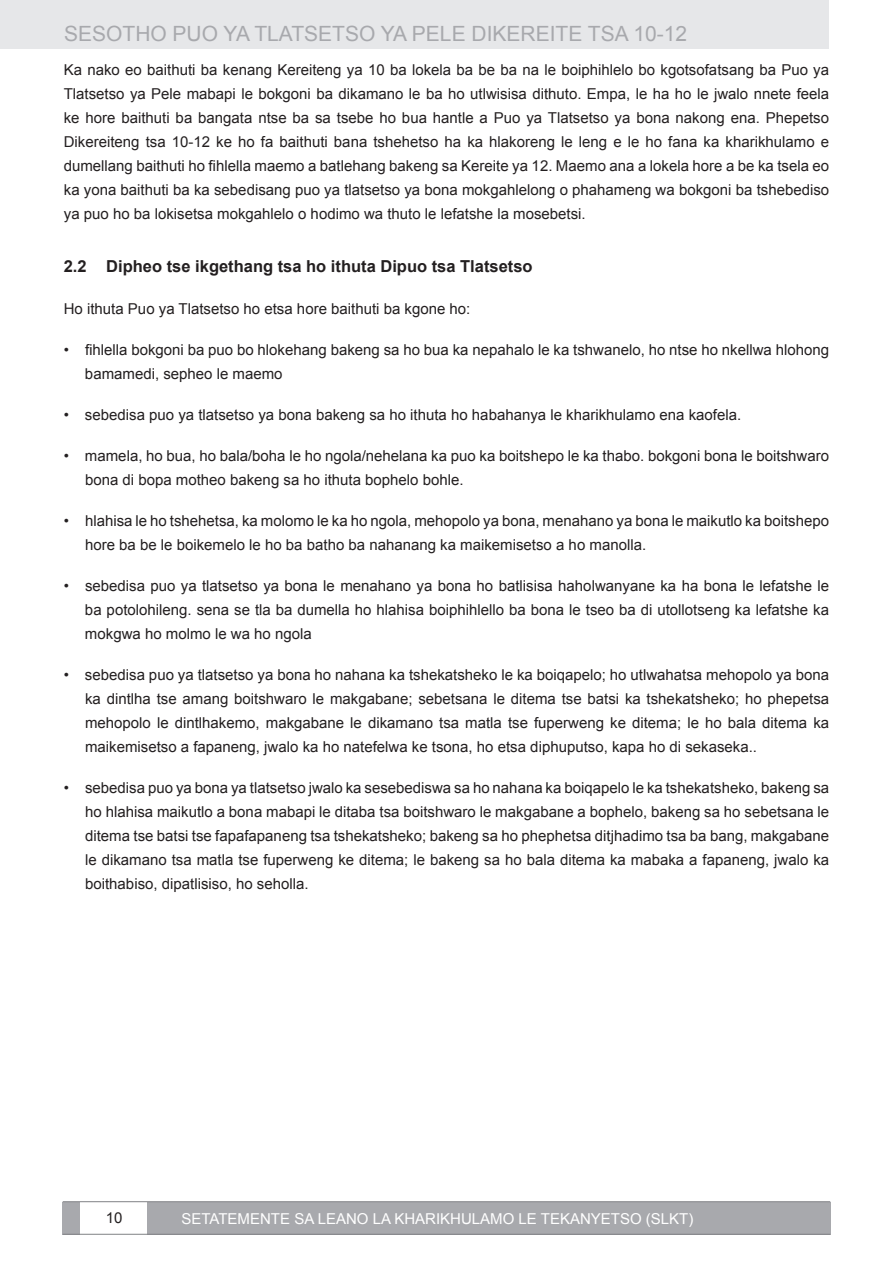
<style>
.page{position:relative;width:893px;height:1263px;background:#fff}
.page>*{position:absolute;margin:0;border:0;box-sizing:border-box;transform-origin:0 0}
.t1{font:21px "Arial";color:#a8a9ad}
.t2{font:700 16.5px "Arial";color:#231f20}
.t3{font:15px/24px "Arial";color:#231f20;text-align:justify}
.t4{font:15px "Arial";color:#fff}
</style>
<div class="page">
<div style="left:0;top:0;width:829px;height:49px;background:#e6e7e9"></div>
<div style="left:63px;top:1202px;width:17px;height:32px;background:#a8a9ad"></div>
<div style="left:147px;top:1202px;width:683px;height:32px;background:#a8a9ad"></div>
<hr style="left:63px;top:1234px;width:767px;height:1px;background:#808285">
<hr style="left:63px;top:1201px;width:767px;height:1px;background:#808285">
<h1 class="t1" style="left:64px;top:21px;width:624px">SESOTHO PUO YA TLATSETSO YA PELE DIKEREITE TSA 10-12</h1>
<p class="t3" style="left:64px;top:57px;width:767px">Ka nako eo baithuti ba kenang Kereiteng ya 10 ba lokela ba be ba na le boiphihlelo bo kgotsofatsang ba Puo ya Tlatsetso ya Pele mabapi le bokgoni ba dikamano le ba ho utlwisisa dithuto. Empa, le ha ho le jwalo nnete feela ke hore baithuti ba bangata ntse ba sa tsebe ho bua hantle a Puo ya Tlatsetso ya bona nakong ena. Phepetso Dikereiteng tsa 10-12 ke ho fa baithuti bana tshehetso ha ka hlakoreng le leng e le ho fana ka kharikhulamo e dumellang baithuti ho fihlella maemo a batlehang bakeng sa Kereite ya 12. Maemo ana a lokela hore a be ka tsela eo ka yona baithuti ba ka sebedisang puo ya tlatsetso ya bona mokgahlelong o phahameng wa bokgoni ba tshebediso ya puo ho ba lokisetsa mokgahlelo o hodimo wa thuto le lefatshe la mosebetsi.</p>
<p class="t2" style="left:64px;top:257px;width:470px">2.2 Dipheo tse ikgethang tsa ho ithuta Dipuo tsa Tlatsetso</p>
<p class="t3" style="left:64px;top:296px;width:408px">Ho ithuta Puo ya Tlatsetso ho etsa hore baithuti ba kgone ho:</p>
<p class="t3" style="left:85px;top:337px;width:746px;text-indent:-21px">• fihlella bokgoni ba puo bo hlokehang bakeng sa ho bua ka nepahalo le ka tshwanelo, ho ntse ho nkellwa hlohong bamamedi, sepheo le maemo</p>
<p class="t3" style="left:64px;top:402px;width:679px">• sebedisa puo ya tlatsetso ya bona bakeng sa ho ithuta ho habahanya le kharikhulamo ena kaofela.</p>
<p class="t3" style="left:85px;top:443px;width:746px;text-indent:-21px">• mamela, ho bua, ho bala/boha le ho ngola/nehelana ka puo ka boitshepo le ka thabo. bokgoni bona le boitshwaro bona di bopa motheo bakeng sa ho ithuta bophelo bohle.</p>
<p class="t3" style="left:85px;top:508px;width:746px;text-indent:-21px">• hlahisa le ho tshehetsa, ka molomo le ka ho ngola, mehopolo ya bona, menahano ya bona le maikutlo ka boitshepo hore ba be le boikemelo le ho ba batho ba nahanang ka maikemisetso a ho manolla.</p>
<p class="t3" style="left:85px;top:573px;width:746px;text-indent:-21px">• sebedisa puo ya tlatsetso ya bona le menahano ya bona ho batlisisa haholwanyane ka ha bona le lefatshe le ba potolohileng. sena se tla ba dumella ho hlahisa boiphihlello ba bona le tseo ba di utollotseng ka lefatshe ka mokgwa ho molmo le wa ho ngola</p>
<p class="t3" style="left:85px;top:662px;width:746px;text-indent:-21px">• sebedisa puo ya tlatsetso ya bona ho nahana ka tshekatsheko le ka boiqapelo; ho utlwahatsa mehopolo ya bona ka dintlha tse amang boitshwaro le makgabane; sebetsana le ditema tse batsi ka tshekatsheko; ho phepetsa mehopolo le dintlhakemo, makgabane le dikamano tsa matla tse fuperweng ke ditema; le ho bala ditema ka maikemisetso a fapaneng, jwalo ka ho natefelwa ke tsona, ho etsa diphuputso, kapa ho di sekaseka..</p>
<p class="t3" style="left:85px;top:775px;width:746px;text-indent:-21px">• sebedisa puo ya bona ya tlatsetso jwalo ka sesebediswa sa ho nahana ka boiqapelo le ka tshekatsheko, bakeng sa ho hlahisa maikutlo a bona mabapi le ditaba tsa boitshwaro le makgabane a bophelo, bakeng sa ho sebetsana le ditema tse batsi tse fapafapaneng tsa tshekatsheko; bakeng sa ho phephetsa ditjhadimo tsa ba bang, makgabane le dikamano tsa matla tse fuperweng ke ditema; le bakeng sa ho bala ditema ka mabaka a fapaneng, jwalo ka boithabiso, dipatlisiso, ho seholla.</p>
<p class="t3" style="left:106px;top:1205px;width:18px">10</p>
<p class="t4" style="left:182px;top:1210px;width:513px">SETATEMENTE SA LEANO LA KHARIKHULAMO LE TEKANYETSO (SLKT)</p>
</div>
